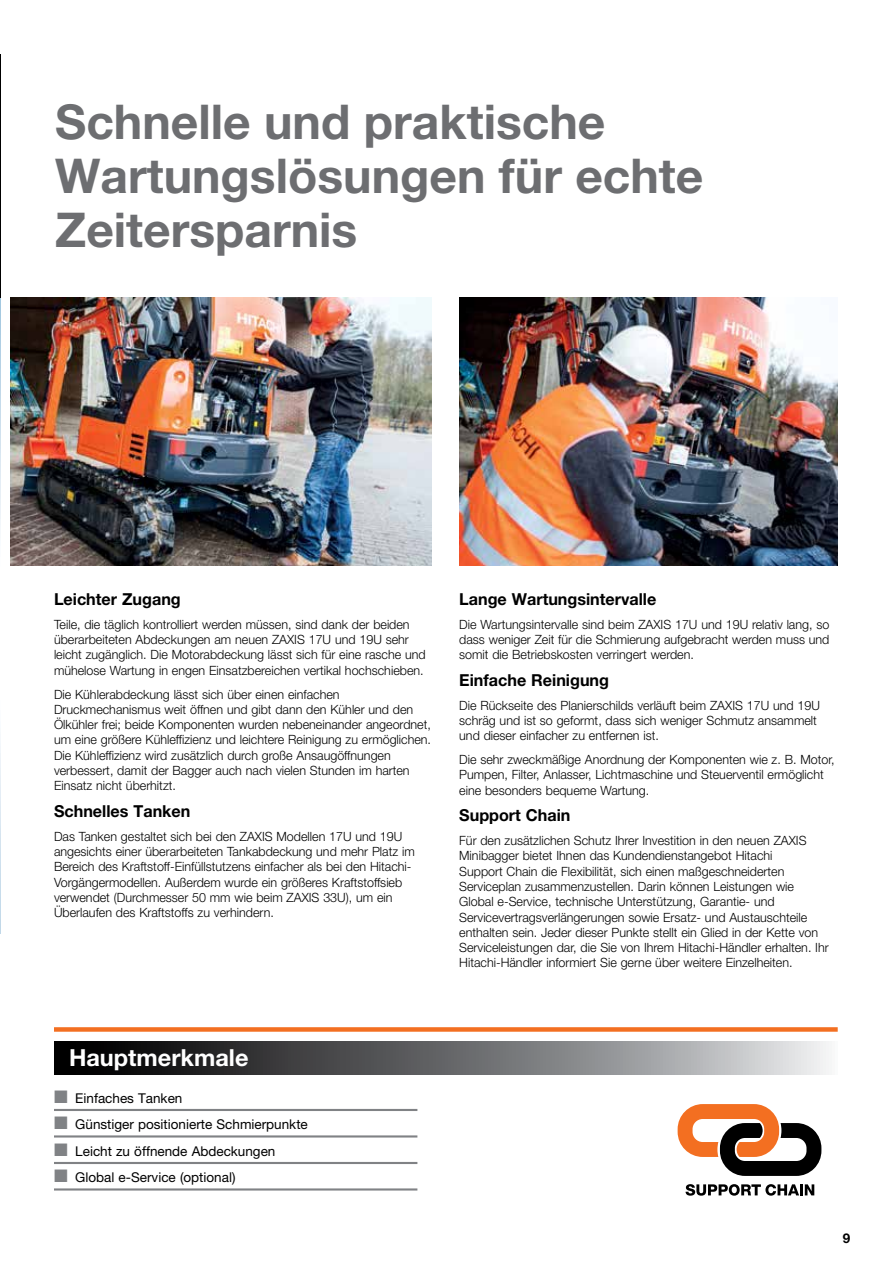
<style>
.page{position:relative;width:893px;height:1263px;background:#fff}
.page>*{position:absolute;margin:0;border:0;box-sizing:border-box;transform-origin:0 0}
.t1{font:700 48px/54.4px "Helvetica Neue LT Pro";color:#6d6e71}
.t2{font:700 23.55px "Helvetica Neue LT Pro";color:#fff}
.t3{font:700 16.5px "Helvetica Neue LT Pro";color:#000}
.t4{font:13.5px "Helvetica Neue LT Pro";color:#000}
.t5{font:700 13.5px "Helvetica Neue LT Pro";color:#000}
.t6{font:300 12.75px/15.3px "Helvetica Neue LT Pro";color:#000}
.s1{color:#808285}
</style>
<div class="page">
<div style="left:54px;top:1027px;width:784px;height:5px;background:#f36f21"></div>
<img style="left:0;top:298px;width:1px;height:635px">
<img style="left:11px;top:298px;width:421px;height:268px">
<img style="left:459px;top:298px;width:379px;height:268px">
<svg style="left:686px;top:1184px;width:128px;height:12px"></svg>
<svg style="left:678px;top:1104px;width:143px;height:72px"></svg>
<svg style="left:54px;top:1041px;width:775px;height:34px"></svg>
<hr style="left:0;top:54px;width:1px;height:244px;background:#000">
<hr style="left:54px;top:1109px;width:363px;height:2px;background:#808285">
<hr style="left:54px;top:1135px;width:363px;height:2px;background:#808285">
<hr style="left:54px;top:1162px;width:363px;height:2px;background:#808285">
<hr style="left:54px;top:1188px;width:363px;height:2px;background:#808285">
<h1 class="t1" style="left:55px;top:93px;width:650px">Schnelle und praktische<br>Wartungslösungen für echte<br>Zeitersparnis</h1>
<p class="t3" style="left:54px;top:589px;width:128px">Leichter Zugang</p>
<p class="t6" style="left:54px;top:616px;width:373px">Teile, die täglich kontrolliert werden müssen, sind dank der beiden überarbeiteten Abdeckungen am neuen ZAXIS 17U und 19U sehr leicht zugänglich. Die Motorabdeckung lässt sich für eine rasche und mühelose Wartung in engen Einsatzbereichen vertikal hochschieben.</p>
<p class="t6" style="left:54px;top:686px;width:379px">Die Kühlerabdeckung lässt sich über einen einfachen Druckmechanismus weit öffnen und gibt dann den Kühler und den Ölkühler frei; beide Komponenten wurden nebeneinander angeordnet, um eine größere Kühleffizienz und leichtere Reinigung zu ermöglichen.<br>Die Kühleffizienz wird zusätzlich durch große Ansaugöffnungen verbessert, damit der Bagger auch nach vielen Stunden im harten Einsatz nicht überhitzt.</p>
<p class="t3" style="left:54px;top:801px;width:138px">Schnelles Tanken</p>
<p class="t6" style="left:54px;top:828px;width:362px">Das Tanken gestaltet sich bei den ZAXIS Modellen 17U und 19U angesichts einer überarbeiteten Tankabdeckung und mehr Platz im Bereich des Kraftstoff-Einfüllstutzens einfacher als bei den Hitachi-Vorgängermodellen. Außerdem wurde ein größeres Kraftstoffsieb verwendet (Durchmesser 50 mm wie beim ZAXIS 33U), um ein Überlaufen des Kraftstoffs zu verhindern.</p>
<p class="t3" style="left:459px;top:589px;width:199px">Lange Wartungsintervalle</p>
<p class="t6" style="left:459px;top:616px;width:372px;text-align:justify">Die Wartungsintervalle sind beim ZAXIS 17U und 19U relativ lang, so dass weniger Zeit für die Schmierung aufgebracht werden muss und somit die Betriebskosten verringert werden.</p>
<p class="t3" style="left:459px;top:670px;width:151px">Einfache Reinigung</p>
<p class="t6" style="left:459px;top:697px;width:362px">Die Rückseite des Planierschilds verläuft beim ZAXIS 17U und 19U schräg und ist so geformt, dass sich weniger Schmutz ansammelt und dieser einfacher zu entfernen ist.</p>
<p class="t6" style="left:459px;top:752px;width:377px">Die sehr zweckmäßige Anordnung der Komponenten wie z. B. Motor,<br>Pumpen, Filter, Anlasser, Lichtmaschine und Steuerventil ermöglicht eine besonders bequeme Wartung.</p>
<p class="t3" style="left:459px;top:805px;width:113px">Support Chain</p>
<p class="t6" style="left:459px;top:833px;width:371px">Für den zusätzlichen Schutz Ihrer Investition in den neuen ZAXIS Minibagger bietet Ihnen das Kundendienstangebot Hitachi<br>Support Chain die Flexibilität, sich einen maßgeschneiderten Serviceplan zusammenzustellen. Darin können Leistungen wie Global e-Service, technische Unterstützung, Garantie- und Servicevertragsverlängerungen sowie Ersatz- und Austauschteile enthalten sein. Jeder dieser Punkte stellt ein Glied in der Kette von Serviceleistungen dar, die Sie von Ihrem Hitachi-Händler erhalten. Ihr Hitachi-Händler informiert Sie gerne über weitere Einzelheiten.</p>
<h2 class="t2" style="left:69px;top:1043px;width:181px">Hauptmerkmale</h2>
<p class="t4" style="left:54px;top:1090px;width:130px"><span class="s1">■</span> Einfaches Tanken</p>
<p class="t4" style="left:54px;top:1116px;width:255px"><span class="s1">■</span> Günstiger positionierte Schmierpunkte</p>
<p class="t4" style="left:54px;top:1143px;width:223px"><span class="s1">■</span> Leicht zu öffnende Abdeckungen</p>
<p class="t4" style="left:54px;top:1169px;width:183px"><span class="s1">■</span> Global e-Service (optional)</p>
<p class="t5" style="left:843px;top:1230px;width:9px">9</p>
</div>
